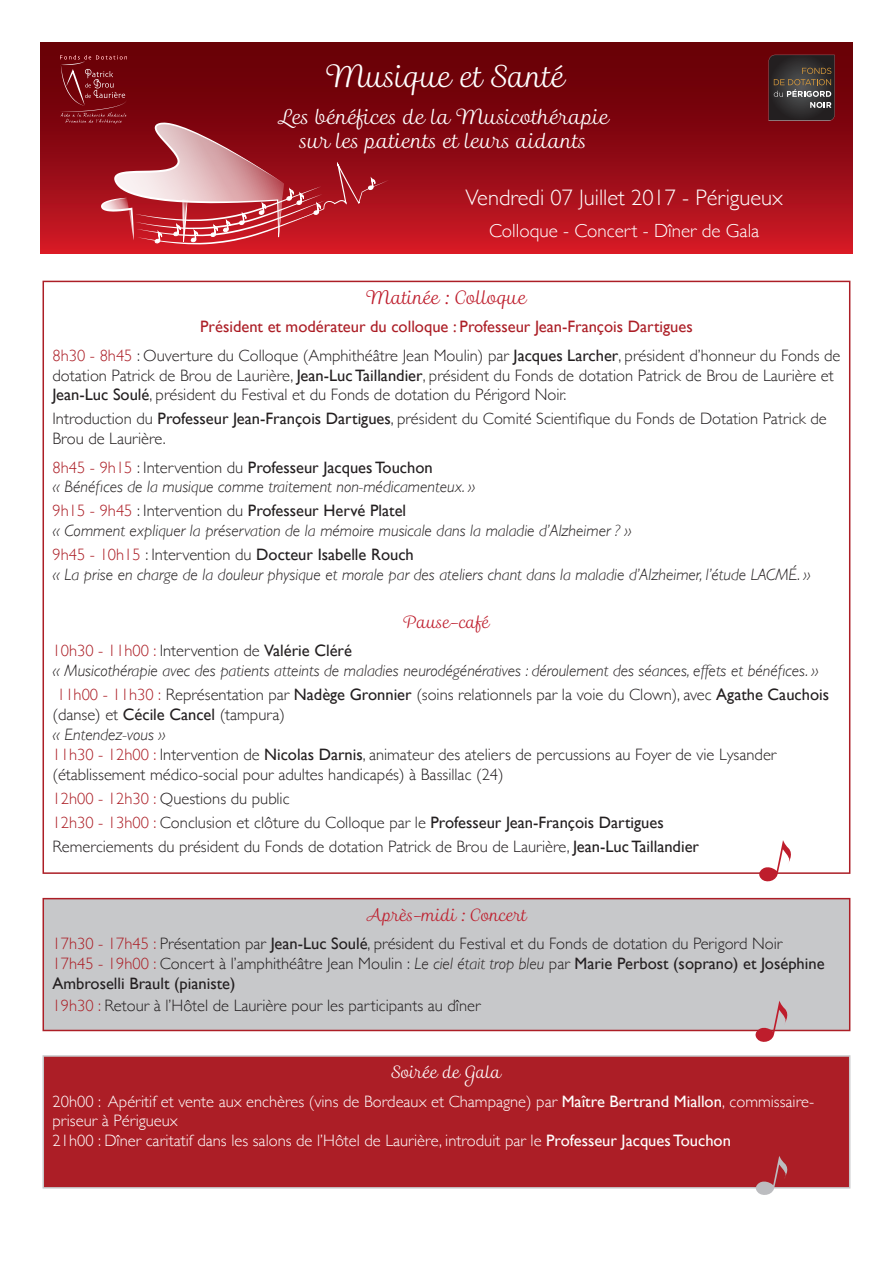
<style>
.page{position:relative;width:893px;height:1263px;background:#fff}
.page>*{position:absolute;margin:0;border:0;box-sizing:border-box;transform-origin:0 0}
.t1{font:29.4px "Madre Script";color:#fff}
.t2{font:300 22.35px "Gill Sans";color:#fff}
.t3{font:19.8px/23.9px "Madre Script";color:#fff;text-align:center;scale:1.05 1}
.t4{font:300 19.05px "Gill Sans";color:#fff}
.t5{font:18px "Madre Script";color:#be1d2c}
.t6{font:300 16.5px/19.8px "Gill Sans";color:#231f20}
.t7{font:italic 300 16.5px "Gill Sans";color:#231f20}
.t8{font:16.5px/19.8px "Gill Sans";color:#231f20}
.t9{font:300 16.5px/19.8px "Gill Sans";color:#fff}
.t10{font:16.5px "Gill Sans";color:#ac1e26}
.t11{font:16.5px "Madre Script";color:#be1d2c}
.t12{font:16.5px "Madre Script";color:#fff}
.s1{color:#ac1e26}
.s2{font-weight:400}
.s3{font-weight:300;color:#ac1e26}
.s4{font-weight:300}
.s5{font-weight:300;font-style:italic}
</style>
<div class="page">
<svg style="left:758px;top:840px;width:36px;height:42px"></svg>
<div style="left:43px;top:1056px;width:807px;height:132px;background:#ac1e26"></div>
<div style="left:43px;top:1055px;width:807px;height:133px;border:2px solid #c7c8ca"></div>
<svg style="left:41px;top:43px;width:811px;height:211px;background:#930a13"></svg>
<svg style="left:769px;top:55px;width:66px;height:66px;background:#433e3c"></svg>
<svg style="left:60px;top:55px;width:329px;height:192px;background:#9d272f"></svg>
<svg style="left:755px;top:1156px;width:36px;height:39px"></svg>
<div style="left:43px;top:899px;width:807px;height:131px;background:#c7c8ca"></div>
<div style="left:43px;top:898px;width:807px;height:133px;border:2px solid #ac1e26"></div>
<svg style="left:754px;top:1001px;width:37px;height:41px"></svg>
<p class="t1" style="left:327px;top:59px;width:240px">Musique et Santé</p>
<p class="t3" style="left:278px;top:105px;width:317px">Les bénéfices de la Musicothérapie sur les patients et leurs aidants</p>
<p class="t2" style="left:465px;top:180px;width:319px">Vendredi 07 Juillet 2017 - Périgueux</p>
<p class="t4" style="left:489px;top:215px;width:272px">Colloque - Concert - Dîner de Gala</p>
<p class="t5" style="left:366px;top:287px;width:162px">Matinée : Colloque</p>
<p class="t10" style="left:200px;top:317px;width:494px">Président et modérateur du colloque : Professeur Jean-François Dartigues</p>
<p class="t6" style="left:53px;top:345px;width:789px"><span class="s1">8h30 - 8h45</span> : Ouverture du Colloque (Amphithéâtre Jean Moulin) par <span class="s2">Jacques Larcher</span>, président d’honneur du Fonds de dotation Patrick de Brou de Laurière, <span class="s2">Jean-Luc Taillandier</span>, président du Fonds de dotation Patrick de Brou de Laurière et<br><span class="s2">Jean-Luc Soulé</span>, président du Festival et du Fonds de dotation du Périgord Noir.</p>
<p class="t6" style="left:53px;top:408px;width:776px">Introduction du <span class="s2">Professeur Jean-François Dartigues</span>, président du Comité Scientifique du Fonds de Dotation Patrick de<br>Brou de Laurière.</p>
<p class="t8" style="left:53px;top:457px;width:382px"><span class="s3">8h45 - 9h15</span> <span class="s4">: Intervention du</span> Professeur Jacques Touchon</p>
<p class="t7" style="left:53px;top:477px;width:425px">« Bénéfices de la musique comme traitement non-médicamenteux. »</p>
<p class="t8" style="left:53px;top:501px;width:355px"><span class="s3">9h15 - 9h45</span> <span class="s4">: Intervention du</span> Professeur Hervé Platel</p>
<p class="t7" style="left:53px;top:521px;width:581px">« Comment expliquer la préservation de la mémoire musicale dans la maladie d’Alzheimer ? »</p>
<p class="t8" style="left:53px;top:545px;width:363px"><span class="s3">9h45 - 10h15</span> <span class="s4">: Intervention du</span> Docteur Isabelle Rouch</p>
<p class="t7" style="left:53px;top:565px;width:760px">« La prise en charge de la douleur physique et morale par des ateliers chant dans la maladie d’Alzheimer, l’étude LACMÉ. »</p>
<p class="t11" style="left:403px;top:613px;width:87px">Pause-café</p>
<p class="t6" style="left:53px;top:640px;width:301px"><span class="s1">10h30 - 11h00 :</span> Intervention de <span class="s2">Valérie Cléré</span></p>
<p class="t7" style="left:53px;top:661px;width:768px">« Musicothérapie avec des patients atteints de maladies neurodégénératives : déroulement des séances, effets et bénéfices. »</p>
<p class="t6" style="left:53px;top:684px;width:778px"><span class="s1">11h00 - 11h30 :</span> Représentation par <span class="s2">Nadège Gronnier</span> (soins relationnels par la voie du Clown), avec <span class="s2">Agathe Cauchois </span>(danse) et <span class="s2">Cécile Cancel</span> (tampura)</p>
<p class="t7" style="left:53px;top:725px;width:115px">« Entendez-vous »</p>
<p class="t6" style="left:53px;top:744px;width:725px"><span class="s1">11h30 - 12h00 :</span> Intervention de <span class="s2">Nicolas Darnis</span>, animateur des ateliers de percussions au Foyer de vie Lysander (établissement médico-social pour adultes handicapés) à Bassillac (24)</p>
<p class="t6" style="left:53px;top:787px;width:239px"><span class="s1">12h00 - 12h30 :</span> Questions du public</p>
<p class="t6" style="left:53px;top:811px;width:613px"><span class="s1">12h30 - 13h00 :</span> Conclusion et clôture du Colloque par le <span class="s2">Professeur Jean-François Dartigues</span></p>
<p class="t6" style="left:53px;top:836px;width:648px">Remerciements du président du Fonds de dotation Patrick de Brou de Laurière, <span class="s2">Jean-Luc Taillandier</span></p>
<p class="t11" style="left:366px;top:906px;width:162px">Après-midi : Concert</p>
<p class="t6" style="left:53px;top:933px;width:731px"><span class="s1">17h30 - 17h45 :</span> Présentation par <span class="s2">Jean-Luc Soulé</span>, président du Festival et du Fonds de dotation du Perigord Noir</p>
<p class="t8" style="left:53px;top:953px;width:774px"><span class="s3">17h45 - 19h00 :</span> <span class="s4">Concert à l’amphithéâtre Jean Moulin :</span> <span class="s5">Le ciel était trop bleu</span> <span class="s4">par</span> Marie Perbost (soprano) et Joséphine<br>Ambroselli Brault (pianiste)</p>
<p class="t6" style="left:53px;top:994px;width:429px"><span class="s1">19h30 :</span> Retour à l’Hôtel de Laurière pour les participants au dîner</p>
<p class="t12" style="left:391px;top:1063px;width:112px">Soirée de Gala</p>
<p class="t9" style="left:53px;top:1090px;width:763px">20h00 : Apéritif et vente aux enchères (vins de Bordeaux et Champagne) par <span class="s2">Maître Bertrand Miallon</span>, commissaire&shy;priseur à Périgueux</p>
<p class="t9" style="left:53px;top:1130px;width:680px">21h00 : Dîner caritatif dans les salons de l’Hôtel de Laurière, introduit par le <span class="s2">Professeur Jacques Touchon</span></p>
</div>
